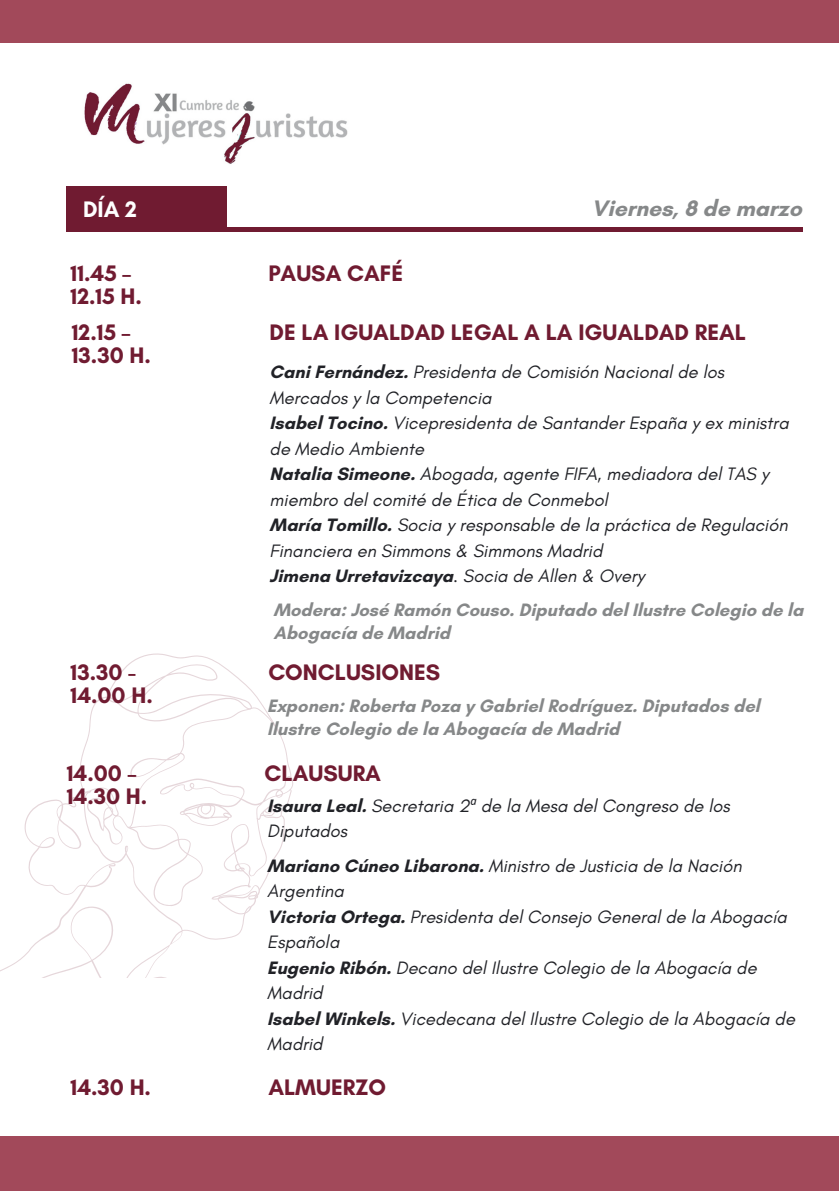
<style>
.page{position:relative;width:839px;height:1191px;background:#fff}
.page>*{position:absolute;margin:0;border:0;box-sizing:border-box;transform-origin:0 0}
.t1{font:700 22.8px/22.8px "Glacial Indifference";color:#701b31}
.t2{font:700 22.8px "Glacial Indifference";color:#868889}
.t3{font:700 22.8px "Glacial Indifference";color:#fff}
.t4{font:italic 18.2px/25.6px "Glacial Indifference";color:#212227}
.t5{font:700 18.2px/22.8px "Glacial Indifference";color:#868889}
.t6{font:700 18.2px "Glacial Indifference";color:#212227}
.s1{font-weight:700;font-style:normal}
.s2{font-weight:400;font-style:italic}
.s3{font-family:"Noto Sans"}
</style>
<div class="page">
<div style="left:67px;top:227px;width:735px;height:5px;background:#701b31"></div>
<div style="left:67px;top:186px;width:160px;height:46px;background:#701b31"></div>
<div style="left:0;top:0;width:838px;height:43px;background:#a2495a"></div>
<svg style="left:0;top:653px;width:293px;height:324px"></svg>
<div style="left:0;top:1136px;width:838px;height:55px;background:#a2495a"></div>
<img style="left:84px;top:83px;width:264px;height:81px">
<p class="t3" style="left:83px;top:195px;width:55px">DÍA 2</p>
<h1 class="t2" style="left:591px;top:194px;width:212px">Viernes, 8 de marzo</h1>
<h2 class="t1" style="left:70px;top:262px;width:73px">11.45 –<br>12.15 H.</h2>
<h3 class="t1" style="left:268px;top:262px;width:136px">PAUSA CAFÉ</h3>
<p class="t1" style="left:72px;top:321px;width:60px">12.15 –</p>
<h3 class="t1" style="left:269px;top:321px;width:478px">DE LA IGUALDAD LEGAL A LA IGUALDAD REAL</h3>
<p class="t1" style="left:72px;top:343px;width:81px">13.30 H.</p>
<p class="t4" style="left:269px;top:359px;width:456px"><span class="s1">Cani Fernández.</span> Presidenta de Comisión Nacional de los<br>Mercados y la Competencia</p>
<p class="t4" style="left:269px;top:410px;width:520px"><span class="s1">Isabel Tocino.</span> Vicepresidenta de Santander España y ex ministra de Medio Ambiente</p>
<p class="t4" style="left:269px;top:461px;width:500px"><span class="s1">Natalia Simeone.</span> Abogada, agente FIFA, mediadora del TAS y miembro del comité de Ética de Conmebol</p>
<h4 class="t4" style="left:269px;top:512px;width:519px"><span class="s1">María Tomillo.</span> Socia y responsable de la práctica de Regulación<br>Financiera en Simmons &amp; Simmons Madrid</h4>
<p class="t6" style="left:269px;top:565px;width:376px">Jimena Urretavizcaya<span class="s2">. Socia de Allen &amp; Overy</span></p>
<h3 class="t5" style="left:273px;top:598px;width:531px">Modera: José Ramón Couso. Diputado del Ilustre Colegio de la<br>Abogacía de Madrid</h3>
<h3 class="t1" style="left:70px;top:661px;width:67px">13.30 -</h3>
<h3 class="t1" style="left:268px;top:661px;width:173px">CONCLUSIONES</h3>
<h3 class="t1" style="left:70px;top:684px;width:84px">14.00 H.</h3>
<h4 class="t5" style="left:267px;top:695px;width:494px">Exponen: Roberta Poza y Gabriel Rodríguez. Diputados del<br>Ilustre Colegio de la Abogacía de Madrid</h4>
<p class="t1" style="left:67px;top:762px;width:71px">14.00 –</p>
<h3 class="t1" style="left:264px;top:762px;width:118px">CLAUSURA</h3>
<p class="t1" style="left:67px;top:785px;width:82px">14.30 H.</p>
<p class="t4" style="left:267px;top:793px;width:464px"><span class="s1">Isaura Leal.</span> Secretaria 2<span class="s3">ª</span> de la Mesa del Congreso de los<br>Diputados</p>
<p class="t4" style="left:267px;top:853px;width:476px"><span class="s1">Mariano Cúneo Libarona.</span> Ministro de Justicia de la Nación<br>Argentina</p>
<p class="t4" style="left:267px;top:904px;width:521px"><span class="s1">Victoria Ortega.</span> Presidenta del Consejo General de la Abogacía<br>Española</p>
<h3 class="t4" style="left:267px;top:955px;width:491px"><span class="s1">Eugenio Ribón.</span> Decano del Ilustre Colegio de la Abogacía de<br>Madrid</h3>
<h3 class="t4" style="left:267px;top:1006px;width:529px"><span class="s1">Isabel Winkels.</span> Vicedecana del Ilustre Colegio de la Abogacía de<br>Madrid</h3>
<p class="t1" style="left:70px;top:1075px;width:82px">14.30 H.</p>
<p class="t1" style="left:268px;top:1075px;width:119px">ALMUERZO</p>
</div>
